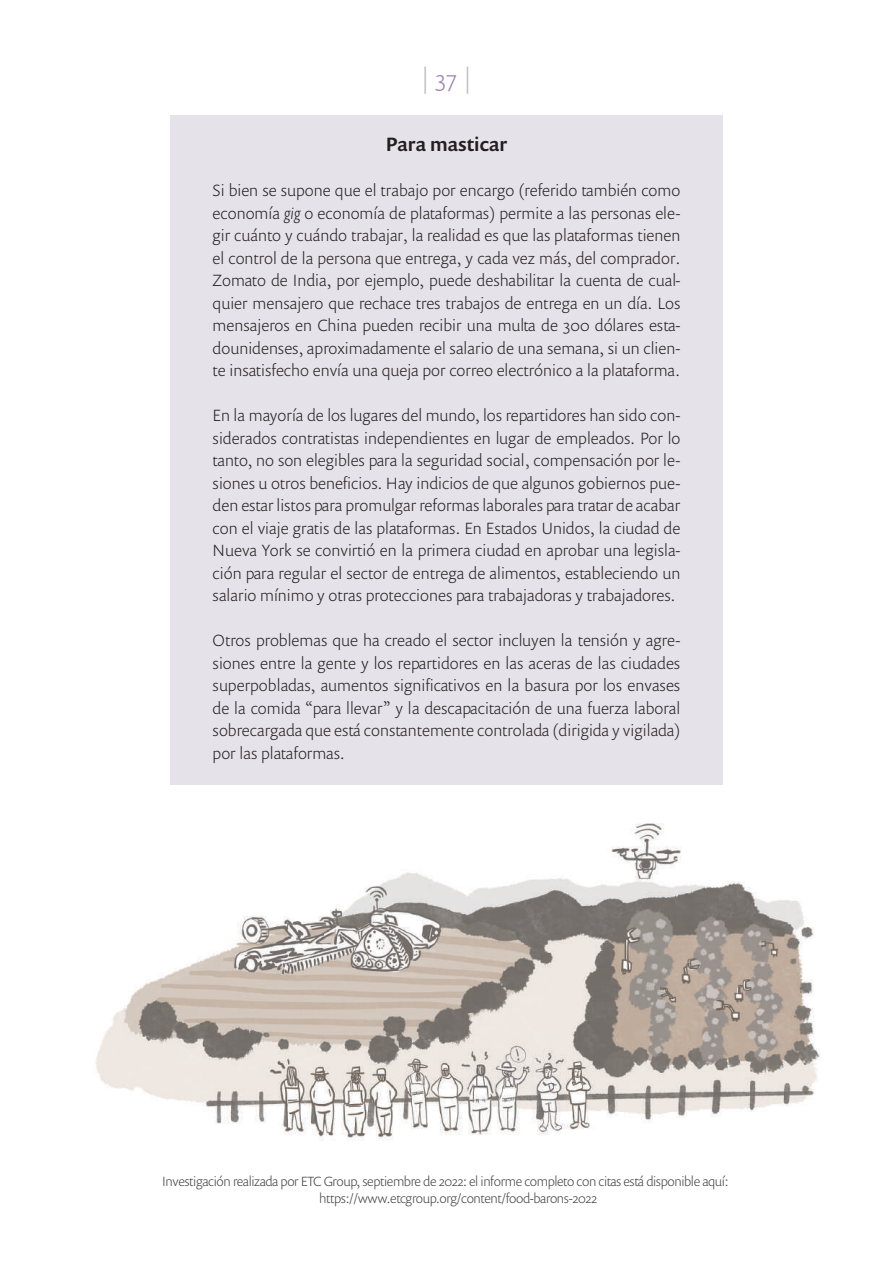
<style>
.page{position:relative;width:893px;height:1263px;background:#fff}
.page>*{position:absolute;margin:0;border:0;box-sizing:border-box;transform-origin:0 0}
.t1{font:300 24px "Prenton RP Pro";color:#bcbec0}
.t2{font:500 19.5px "Prenton RP Pro";color:#231f20}
.t3{font:300 16.5px/22.5px "Prenton RP Pro";color:#231f20;text-align:justify}
.t4{font:300 13.5px/16.5px "Prenton RP Pro";letter-spacing:-.03em;color:#414142}
.s1{color:#9c7cb5}
.s2{font-style:italic}
</style>
<div class="page">
<img style="left:95px;top:823px;width:724px;height:318px">
<div style="left:170px;top:115px;width:553px;height:63px;background:#e6e2e9"></div>
<div style="left:170px;top:162px;width:553px;height:240px;background:#e6e2e9"></div>
<div style="left:170px;top:387px;width:553px;height:240px;background:#e6e2e9"></div>
<div style="left:170px;top:612px;width:553px;height:172px;background:#e6e2e9"></div>
<h1 class="t1" style="left:421px;top:62px;width:53px">| <span class="s1">37</span> |</h1>
<p class="t2" style="left:386px;top:131px;width:123px">Para masticar</p>
<p class="t3" style="left:213px;top:179px;width:469px">Si bien se supone que el trabajo por encargo (referido también como economía <span class="s2">gig</span> o economía de plataformas) permite a las personas ele&shy;gir cuánto y cuándo trabajar, la realidad es que las plataformas tienen el control de la persona que entrega, y cada vez más, del comprador.<br>Zomato de India, por ejemplo, puede deshabilitar la cuenta de cual&shy;quier mensajero que rechace tres trabajos de entrega en un día. Los mensajeros en China pueden recibir una multa de 300 dólares esta&shy;dounidenses, aproximadamente el salario de una semana, si un clien&shy;te insatisfecho envía una queja por correo electrónico a la plataforma.</p>
<p class="t3" style="left:213px;top:404px;width:469px">En la mayoría de los lugares del mundo, los repartidores han sido con&shy;siderados contratistas independientes en lugar de empleados. Por lo tanto, no son elegibles para la seguridad social, compensación por le&shy;siones u otros beneficios. Hay indicios de que algunos gobiernos pue&shy;den estar listos para promulgar reformas laborales para tratar de acabar con el viaje gratis de las plataformas. En Estados Unidos, la ciudad de Nueva York se convirtió en la primera ciudad en aprobar una legisla&shy;ción para regular el sector de entrega de alimentos, estableciendo un salario mínimo y otras protecciones para trabajadoras y trabajadores.</p>
<p class="t3" style="left:213px;top:629px;width:469px">Otros problemas que ha creado el sector incluyen la tensión y agre&shy;siones entre la gente y los repartidores en las aceras de las ciudades superpobladas, aumentos significativos en la basura por los envases de la comida “para llevar” y la descapacitación de una fuerza laboral sobrecargada que está constantemente controlada (dirigida y vigilada) por las plataformas.</p>
<p class="t4" style="left:319px;top:1173px;width:411px;text-indent:-157px">Investigación realizada por ETC Group, septiembre de 2022: el informe completo con citas está disponible aquí: https://www.etcgroup.org/content/food-barons-2022</p>
</div>
